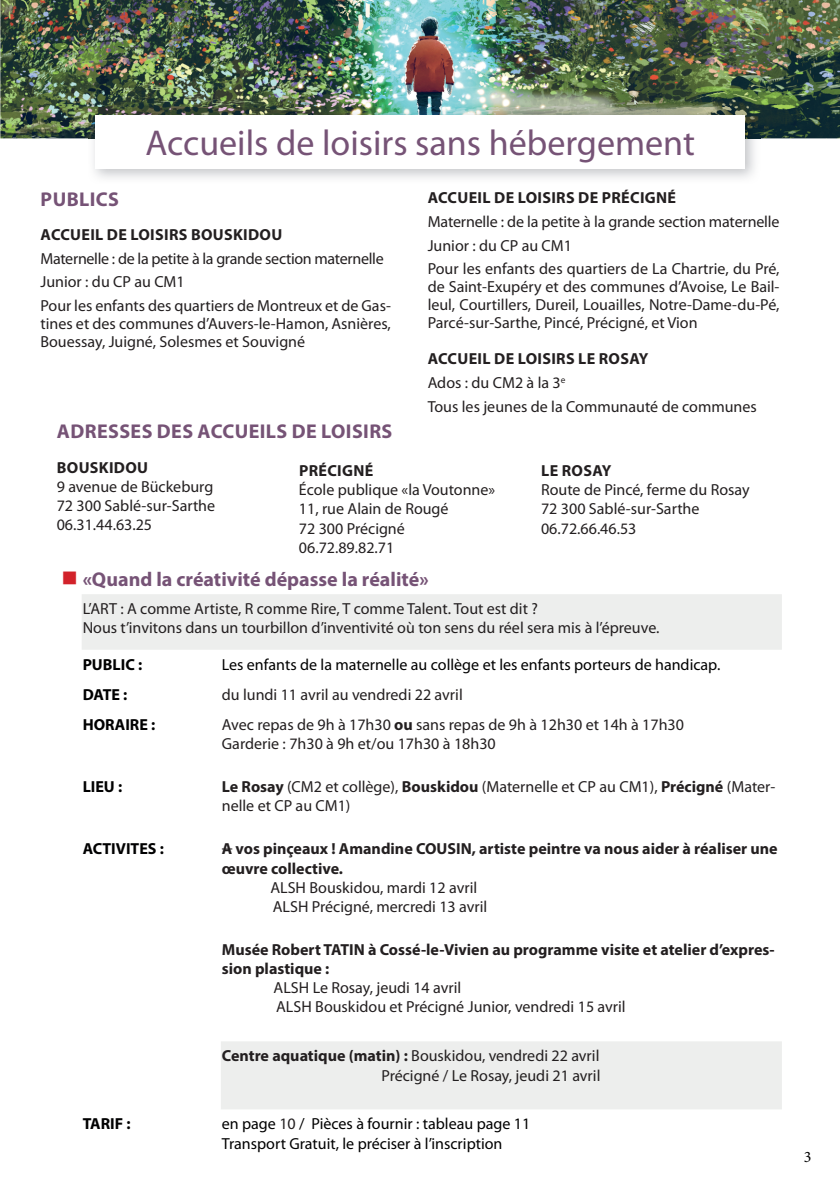
<style>
.page{position:relative;width:840px;height:1191px;background:#fff}
.page>*{position:absolute;margin:0;border:0;box-sizing:border-box;transform-origin:0 0}
.t1{font:36px "Myriad Pro";color:#765376}
.t2{font:700 20px "Myriad Pro";color:#765376}
.t3{font:700 20px "Myriad Pro";letter-spacing:.02em;color:#765376}
.t4{font:16px/19.2px "Myriad Pro";color:#231f20}
.t5{font:700 16px/19.2px "Myriad Pro";color:#231f20}
.t6{font:16px/19.2px "Myriad Pro";color:#000001}
.t7{font:700 16px "Myriad Pro";letter-spacing:.02em;color:#231f20}
.t8{font:700 16px "Myriad Pro";color:#000001}
.t9{font:16px "Minion Pro";color:#000}
.s1{font-weight:700}
.s2{color:#d2222a}
.s3{color:#231f20}
</style>
<div class="page">
<img style="left:0;top:0;width:839px;height:138px">
<img style="left:88px;top:108px;width:672px;height:70px">
<div style="left:95px;top:115px;width:649px;height:54px;background:#fff"></div>
<svg style="left:82px;top:594px;width:699px;height:515px"></svg>
<h1 class="t1" style="left:145px;top:123px;width:550px">Accueils de loisirs sans hébergement</h1>
<p class="t3" style="left:41px;top:186px;width:80px">PUBLICS</p>
<p class="t7" style="left:41px;top:224px;width:243px">ACCUEIL DE LOISIRS BOUSKIDOU</p>
<p class="t4" style="left:40px;top:247px;width:352px;line-height:23.6px">Maternelle : de la petite à la grande section maternelle<br>Junior : du CP au CM1<br>Pour les enfants des quartiers de Montreux et de Gas-</p>
<p class="t4" style="left:40px;top:315px;width:352px;line-height:18px">tines et des communes d’Auvers-le-Hamon, Asnières,<br>Bouessay, Juigné, Solesmes et Souvigné</p>
<p class="t7" style="left:427px;top:187px;width:249px">ACCUEIL DE LOISIRS DE PRÉCIGNÉ</p>
<p class="t4" style="left:427px;top:210px;width:353px;line-height:23.6px">Maternelle : de la petite à la grande section maternelle<br>Junior : du CP au CM1<br>Pour les enfants des quartiers de La Chartrie, du Pré,</p>
<p class="t4" style="left:427px;top:278px;width:353px;line-height:18px;text-align:justify">de Saint-Exupéry et des communes d’Avoise, Le Bail&shy;leul, Courtillers, Dureil, Louailles, Notre-Dame-du-Pé, Parcé-sur-Sarthe, Pincé, Précigné, et Vion</p>
<p class="t4" style="left:427px;top:347px;width:330px;line-height:23.6px"><span class="s1">ACCUEIL DE LOISIRS LE ROSAY<br></span>Ados : du CM2 à la 3<sup>e<br></sup>Tous les jeunes de la Communauté de communes</p>
<p class="t3" style="left:57px;top:418px;width:337px">ADRESSES DES ACCUEILS DE LOISIRS</p>
<p class="t7" style="left:57px;top:457px;width:93px">BOUSKIDOU</p>
<p class="t4" style="left:57px;top:477px;width:160px;text-align:justify">9 avenue de Bückeburg 72 300 Sablé-sur-Sarthe 06.31.44.63.25</p>
<p class="t7" style="left:299px;top:460px;width:76px">PRÉCIGNÉ</p>
<p class="t4" style="left:299px;top:480px;width:198px">École publique «la Voutonne»<br>11, rue Alain de Rougé<br>72 300 Précigné<br>06.72.89.82.71</p>
<p class="t5" style="left:541px;top:460px;width:72px">LE ROSAY</p>
<p class="t4" style="left:540px;top:480px;width:210px">Route de Pincé, ferme du Rosay<br>72 300 Sablé-sur-Sarthe<br>06.72.66.46.53</p>
<p class="t2" style="left:61px;top:566px;width:368px"><span class="s2">■</span> «Quand la créativité dépasse la réalité»</p>
<p class="t4" style="left:83px;top:599px;width:578px">L’ART : A comme Artiste, R comme Rire, T comme Talent. Tout est dit ?<br>Nous t’invitons dans un tourbillon d’inventivité où ton sens du réel sera mis à l’épreuve.</p>
<p class="t8" style="left:83px;top:654px;width:61px">PUBLIC :</p>
<p class="t6" style="left:222px;top:655px;width:499px">Les enfants de la maternelle au collège et les enfants porteurs de handicap.</p>
<p class="t8" style="left:83px;top:684px;width:46px">DATE :</p>
<p class="t4" style="left:222px;top:685px;width:242px">du lundi 11 avril au vendredi 22 avril</p>
<p class="t8" style="left:83px;top:714px;width:74px">HORAIRE :</p>
<p class="t4" style="left:222px;top:715px;width:463px">Avec repas de 9h à 17h30 <span class="s1">ou</span> sans repas de 9h à 12h30 et 14h à 17h30<br>Garderie : 7h30 à 9h et/ou 17h30 à 18h30</p>
<p class="t8" style="left:83px;top:776px;width:41px">LIEU :</p>
<p class="t4" style="left:222px;top:777px;width:554px"><span class="s1">Le Rosay</span> (CM2 et collège), <span class="s1">Bouskidou</span> (Maternelle et CP au CM1), <span class="s1">Précigné</span> (Mater&shy;nelle et CP au CM1)</p>
<p class="t8" style="left:83px;top:838px;width:83px">ACTIVITES :</p>
<p class="t5" style="left:222px;top:838px;width:557px">A vos pinçeaux ! Amandine COUSIN, artiste peintre va nous aider à réaliser une œuvre collective.</p>
<p class="t4" style="left:270px;top:878px;width:218px">ALSH Bouskidou, mardi 12 avril<br>ALSH Précigné, mercredi 13 avril</p>
<p class="t5" style="left:222px;top:939px;width:554px">Musée Robert TATIN à Cossé-le-Vivien au programme visite et atelier d’expres&shy;sion plastique :</p>
<p class="t4" style="left:273px;top:978px;width:353px">ALSH Le Rosay, jeudi 14 avril<br>ALSH Bouskidou et Précigné Junior, vendredi 15 avril</p>
<p class="t4" style="left:222px;top:1046px;width:380px;text-align:right"><span class="s1">Centre aquatique (matin) :</span> Bouskidou, vendredi 22 avril<br>Précigné / Le Rosay, jeudi 21 avril</p>
<p class="t8" style="left:83px;top:1113px;width:49px">TARIF :</p>
<p class="t6" style="left:222px;top:1114px;width:310px">en page <span class="s3">10</span> / Pièces à fournir : tableau page 11<br>Transport Gratuit, le préciser à l’inscription</p>
<p class="t9" style="left:803px;top:1146px;width:9px">3</p>
</div>
